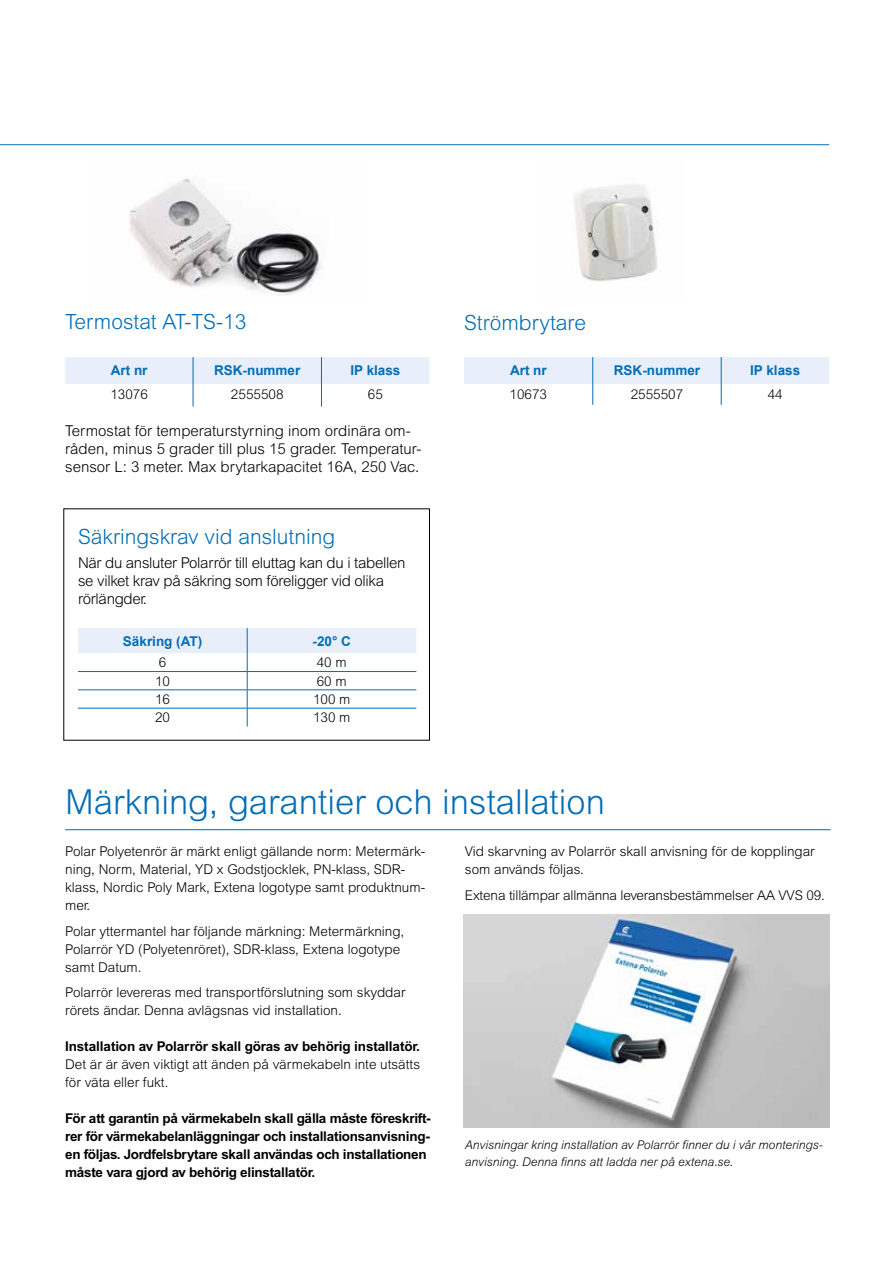
<style>
.page{position:relative;width:893px;height:1263px;background:#fff}
.page>*{position:absolute;margin:0;border:0;box-sizing:border-box;transform-origin:0 0}
.t1{font:300 34.5px "Arial MT Std";color:#006db7}
.t2{font:300 21px "Arial MT Std";color:#006db7}
.t3{font:300 15px/18px "Arial MT Std";color:#000}
.t4{font:300 15px/18px "Arial MT Std";letter-spacing:-.02em;color:#000}
.t5{font:300 13.5px/18px "Arial MT Std";color:#000}
.t6{font:700 13.5px/18px "Arial MT Pro";letter-spacing:-.02em;color:#000}
.t7{font:700 13.5px "Arial";color:#006db7}
.t8{font:italic 300 12px/16.5px "Arial MT Std";color:#000}
</style>
<div class="page">
<img style="left:573px;top:184px;width:86px;height:98px">
<svg style="left:464px;top:357px;width:365px;height:48px"></svg>
<svg style="left:65px;top:357px;width:364px;height:49px"></svg>
<img style="left:129px;top:178px;width:191px;height:117px">
<svg style="left:78px;top:628px;width:338px;height:98px"></svg>
<hr style="left:0;top:144px;width:829px;height:1px;background:#006db7">
<hr style="left:65px;top:829px;width:766px;height:1px;background:#006db7">
<img style="left:463px;top:915px;width:366px;height:213px">
<h2 class="t2" style="left:65px;top:313px;width:183px">Termostat AT-TS-13</h2>
<p class="t7" style="left:111px;top:365px;width:38px">Art nr</p>
<p class="t7" style="left:214px;top:365px;width:88px">RSK-nummer</p>
<p class="t7" style="left:350px;top:365px;width:52px">IP klass</p>
<p class="t5" style="left:110px;top:387px;width:39px">13076</p>
<p class="t5" style="left:231px;top:387px;width:54px">2555508</p>
<p class="t5" style="left:368px;top:387px;width:17px">65</p>
<p class="t3" style="left:65px;top:423px;width:358px">Termostat för temperaturstyrning inom ordinära om&shy;råden, minus 5 grader till plus 15 grader. Temperatur&shy;sensor L: 3 meter. Max brytarkapacitet 16A, 250 Vac.</p>
<h2 class="t2" style="left:78px;top:529px;width:259px">Säkringskrav vid anslutning</h2>
<p class="t4" style="left:78px;top:555px;width:329px">När du ansluter Polarrör till eluttag kan du i tabellen se vilket krav på säkring som föreligger vid olika rörlängder.</p>
<p class="t7" style="left:123px;top:636px;width:81px">Säkring (AT)</p>
<p class="t7" style="left:313px;top:636px;width:40px">-20° C</p>
<p class="t5" style="left:159px;top:655px;width:9px">6</p>
<p class="t5" style="left:317px;top:655px;width:32px">40 m</p>
<p class="t5" style="left:155px;top:673px;width:17px">10</p>
<p class="t5" style="left:317px;top:673px;width:32px">60 m</p>
<p class="t5" style="left:155px;top:691px;width:17px">16</p>
<p class="t5" style="left:313px;top:691px;width:39px">100 m</p>
<p class="t5" style="left:155px;top:710px;width:17px">20</p>
<p class="t5" style="left:313px;top:710px;width:39px">130 m</p>
<h2 class="t2" style="left:464px;top:314px;width:124px">Strömbrytare</h2>
<p class="t7" style="left:510px;top:365px;width:38px">Art nr</p>
<p class="t7" style="left:614px;top:365px;width:88px">RSK-nummer</p>
<p class="t7" style="left:750px;top:365px;width:52px">IP klass</p>
<p class="t5" style="left:510px;top:387px;width:39px">10673</p>
<p class="t5" style="left:631px;top:387px;width:54px">2555507</p>
<p class="t5" style="left:768px;top:387px;width:17px">44</p>
<h1 class="t1" style="left:65px;top:788px;width:541px">Märkning, garantier och installation</h1>
<p class="t5" style="left:65px;top:844px;width:362px">Polar Polyetenrör är märkt enligt gällande norm: Metermärk&shy;ning, Norm, Material, YD x Godstjocklek, PN-klass, SDR&shy;klass, Nordic Poly Mark, Extena logotype samt produktnum&shy;mer.</p>
<p class="t5" style="left:65px;top:923px;width:341px">Polar yttermantel har följande märkning: Metermärkning,<br>Polarrör YD (Polyetenröret), SDR-klass, Extena logotype samt Datum.</p>
<p class="t5" style="left:65px;top:985px;width:342px">Polarrör levereras med transportförslutning som skyddar rörets ändar. Denna avlägsnas vid installation.</p>
<p class="t6" style="left:65px;top:1039px;width:356px">Installation av Polarrör skall göras av behörig installatör.</p>
<p class="t5" style="left:65px;top:1057px;width:356px">Det är är även viktigt att änden på värmekabeln inte utsätts för väta eller fukt.</p>
<p class="t6" style="left:65px;top:1111px;width:367px">För att garantin på värmekabeln skall gälla måste föreskrift&shy;rer för värmekabelanläggningar och installationsanvisning&shy;en följas. Jordfelsbrytare skall användas och installationen måste vara gjord av behörig elinstallatör.</p>
<p class="t5" style="left:465px;top:844px;width:351px">Vid skarvning av Polarrör skall anvisning för de kopplingar som används följas.</p>
<p class="t5" style="left:465px;top:887px;width:362px">Extena tillämpar allmänna leveransbestämmelser AA VVS 09.</p>
<p class="t8" style="left:465px;top:1137px;width:359px">Anvisningar kring installation av Polarrör finner du i vår monterings&shy;anvisning. Denna finns att ladda ner på extena.se.</p>
</div>
